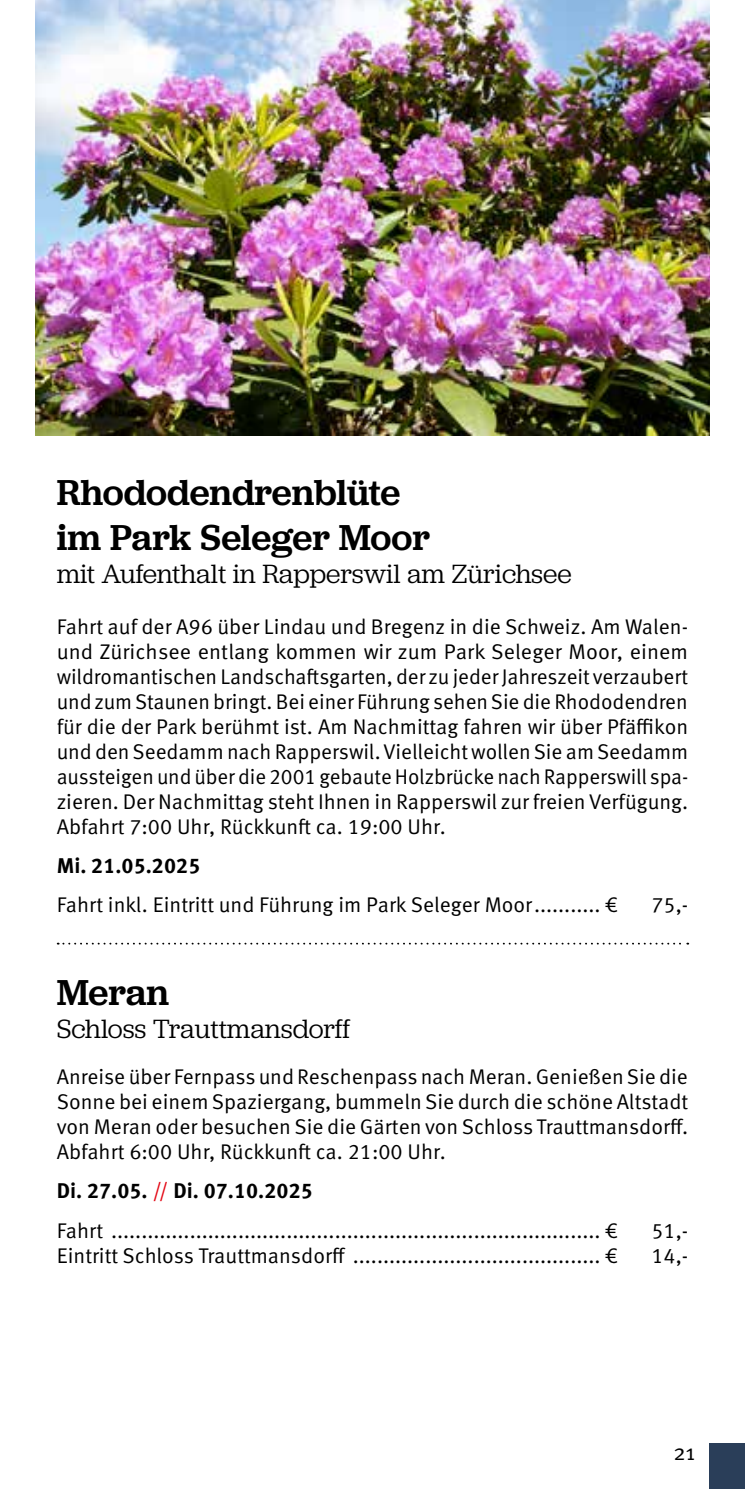
<style>
.page{position:relative;width:745px;height:1489px;background:#fff}
.page>*{position:absolute;margin:0;border:0;box-sizing:border-box;transform-origin:0 0}
.t1{font:500 37.5px/45px "Jubilat";letter-spacing:-.005em;color:#000}
.t2{font:27.5px "Jubilat";color:#000}
.t3{font:22.5px "Meta OT Norm";color:#000}
.t4{font:21.25px/25px "Meta OT Norm";color:#000;text-align:justify}
.t5{font:700 21.25px "Meta OT";color:#000}
.s1{font-family:"Meta OT Norm";font-weight:400;color:#e30613}
</style>
<div class="page">
<div style="left:709px;top:1443px;width:35px;height:45px;background:#2a3e59"></div>
<img style="left:35px;top:0;width:674px;height:435px">
<svg style="left:58px;top:942px;width:629px;height:2px"></svg>
<h1 class="t1" style="left:57px;top:468px;width:374px">Rhododendrenblüte im Park Seleger Moor</h1>
<p class="t2" style="left:57px;top:556px;width:516px">mit Aufenthalt in Rapperswil am Zürichsee</p>
<p class="t4" style="left:57px;top:614px;width:632px">Fahrt auf der A96 über Lindau und Bregenz in die Schweiz. Am Walen&shy;und Zürichsee entlang kommen wir zum Park Seleger Moor, einem wildromantischen Landschaftsgarten, der zu jeder Jahreszeit verzaubert und zum Staunen bringt. Bei einer Führung sehen Sie die Rhododendren für die der Park berühmt ist. Am Nachmittag fahren wir über Pfäffikon und den Seedamm nach Rapperswil. Vielleicht wollen Sie am Seedamm aussteigen und über die 2001 gebaute Holzbrücke nach Rapperswill spa&shy;zieren. Der Nachmittag steht Ihnen in Rapperswil zur freien Verfügung.<br>Abfahrt 7:00 Uhr, Rückkunft ca. 19:00 Uhr.</p>
<p class="t5" style="left:57px;top:852px;width:145px">Mi. 21.05.2025</p>
<p class="t4" style="left:57px;top:892px;width:561px">Fahrt inkl. Eintritt und Führung im Park Seleger Moor........... €</p>
<p class="t4" style="left:651px;top:892px;width:38px">75,-</p>
<h1 class="t1" style="left:57px;top:968px;width:114px">Meran</h1>
<p class="t2" style="left:57px;top:1011px;width:295px">Schloss Trauttmansdorff</p>
<p class="t4" style="left:57px;top:1064px;width:632px">Anreise über Fernpass und Reschenpass nach Meran. Genießen Sie die Sonne bei einem Spaziergang, bummeln Sie durch die schöne Altstadt von Meran oder besuchen Sie die Gärten von Schloss Trauttmansdorff.<br>Abfahrt 6:00 Uhr, Rückkunft ca. 21:00 Uhr.</p>
<p class="t5" style="left:57px;top:1177px;width:257px">Di. 27.05. <span class="s1">//</span> Di. 07.10.2025</p>
<p class="t4" style="left:57px;top:1217px;width:561px">Fahrt ................................................................................. €</p>
<p class="t4" style="left:651px;top:1217px;width:38px">51,-</p>
<p class="t4" style="left:57px;top:1242px;width:561px">Eintritt Schloss Trauttmansdorff ......................................... €</p>
<p class="t4" style="left:651px;top:1242px;width:38px">14,-</p>
<p class="t3" style="left:673px;top:1438px;width:23px">21</p>
</div>
